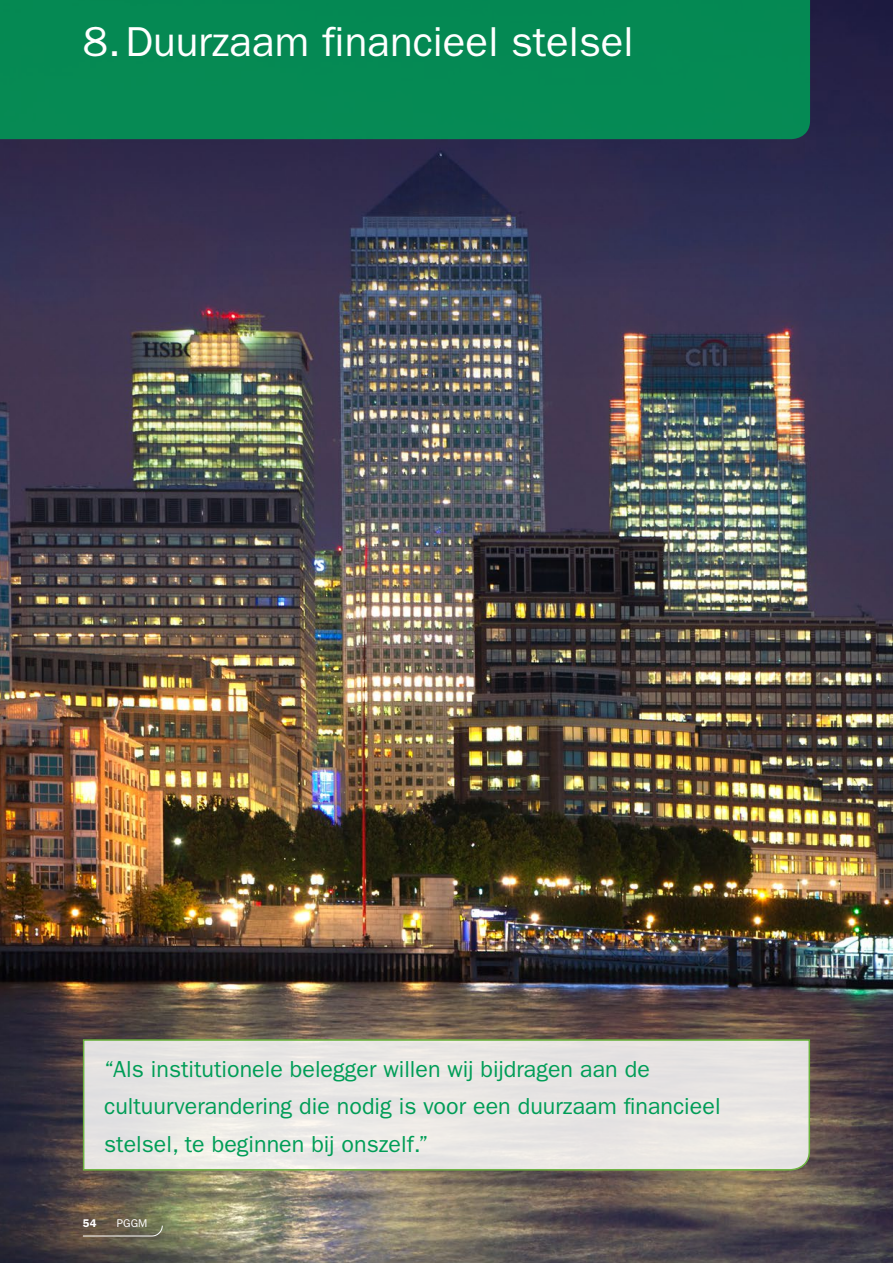
<style>
.page{position:relative;width:893px;height:1263px;background:#fff}
.page>*{position:absolute;margin:0;border:0;box-sizing:border-box;transform-origin:0 0}
.t1{font:42px "ITC Franklin Gothic Std";color:#fff}
.t2{font:23.25px/37.5px "ITC Franklin Gothic Std";color:#009d57}
.t3{font:11.25px "ITC Franklin Gothic Std";color:#fff}
.t4{font:600 11.25px "ITC Franklin Gothic Std";color:#fff}
</style>
<div class="page">
<img style="left:0;top:0;width:893px;height:1263px">
<svg style="left:82px;top:1225px;width:81px;height:12px"></svg>
<div style="left:0;top:0;width:810px;height:139px;background:#058a54"></div>
<svg style="left:82px;top:1038px;width:729px;height:133px;background:#e3e2dd"></svg>
<h1 class="t1" style="left:83px;top:17px;width:552px">8.Duurzaam financieel stelsel</h1>
<p class="t2" style="left:104px;top:1050px;width:618px">“Als institutionele belegger willen wij bijdragen aan de cultuurverandering die nodig is voor een duurzaam financieel stelsel, te beginnen bij onszelf.”</p>
<p class="t4" style="left:83px;top:1216px;width:15px">54</p>
<p class="t3" style="left:117px;top:1216px;width:32px">PGGM</p>
</div>
